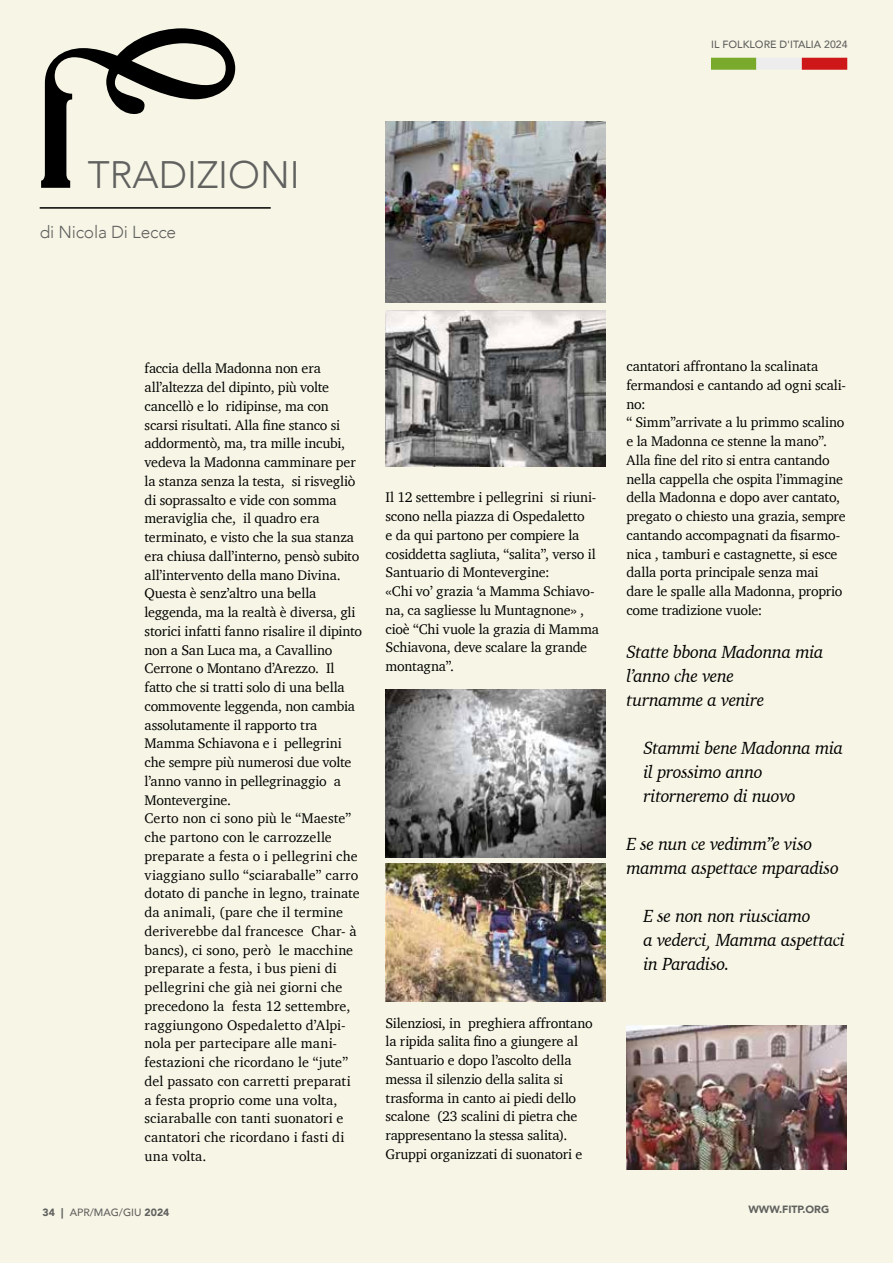
<style>
.page{position:relative;width:893px;height:1263px;background:#f7f6e6}
.page>*{position:absolute;margin:0;border:0;box-sizing:border-box;transform-origin:0 0}
.t1{font:300 38.25px "Avenir";color:#616160}
.t2{font:italic 18px/24px "Charter";letter-spacing:-.02em;color:#000}
.t3{font:300 17.4px "Avenir";letter-spacing:-.01em;color:#616160}
.t4{font:14.25px/18.8px "Charter";letter-spacing:-.01em;color:#000}
.t5{font:500 10.5px "Avenir";color:#616160}
.t6{font:900 10.5px "Avenir";color:#616160}
.s1{font-weight:900}
</style>
<div class="page">
<img style="left:386px;top:689px;width:219px;height:168px">
<img style="left:386px;top:310px;width:219px;height:157px">
<img style="left:386px;top:122px;width:219px;height:181px">
<img style="left:386px;top:863px;width:219px;height:138px">
<img style="left:626px;top:1026px;width:220px;height:143px">
<div style="left:711px;top:58px;width:45px;height:12px;background:#7aaa2c"></div>
<div style="left:756px;top:58px;width:46px;height:12px;background:#ededed"></div>
<div style="left:802px;top:58px;width:45px;height:12px;background:#cd1719"></div>
<svg style="left:41px;top:28px;width:194px;height:160px"></svg>
<hr style="left:40px;top:207px;width:231px;height:2px;background:#000">
<h1 class="t1" style="left:88px;top:152px;width:213px">TRADIZIONI</h1>
<p class="t3" style="left:40px;top:222px;width:138px">di Nicola Di Lecce</p>
<p class="t5" style="left:711px;top:35px;width:138px">IL FOLKLORE D'ITALIA 2024</p>
<p class="t4" style="left:145px;top:359px;width:219px">faccia della Madonna non era all’altezza del dipinto, più volte cancellò e lo ridipinse, ma con scarsi risultati. Alla fine stanco si addormentò, ma, tra mille incubi, vedeva la Madonna camminare per la stanza senza la testa, si risvegliò di soprassalto e vide con somma meraviglia che, il quadro era terminato, e visto che la sua stanza era chiusa dall’interno, pensò subito all’intervento della mano Divina.<br>Questa è senz’altro una bella leggenda, ma la realtà è diversa, gli storici infatti fanno risalire il dipinto non a San Luca ma, a Cavallino<br>Cerrone o Montano d’Arezzo. Il fatto che si tratti solo di una bella commovente leggenda, non cambia assolutamente il rapporto tra<br>Mamma Schiavona e i pellegrini che sempre più numerosi due volte l’anno vanno in pellegrinaggio a<br>Montevergine.<br>Certo non ci sono più le “Maeste” che partono con le carrozzelle preparate a festa o i pellegrini che viaggiano sullo “sciaraballe” carro dotato di panche in legno, trainate da animali, (pare che il termine deriverebbe dal francesce Char- à bancs), ci sono, però le macchine preparate a festa, i bus pieni di pellegrini che già nei giorni che precedono la festa 12 settembre, raggiungono Ospedaletto d’Alpi&shy;nola per partecipare alle mani&shy;festazioni che ricordano le “jute” del passato con carretti preparati<br>a festa proprio come una volta, sciaraballe con tanti suonatori e cantatori che ricordano i fasti di una volta.</p>
<p class="t5" style="left:43px;top:1203px;width:128px"><span class="s1">34 |</span> APR/MAG/GIU <span class="s1">2024</span></p>
<p class="t4" style="left:386px;top:488px;width:215px">Il 12 settembre i pellegrini si riuni&shy;scono nella piazza di Ospedaletto<br>e da qui partono per compiere la cosiddetta sagliuta, “salita”, verso il<br>Santuario di Montevergine:<br>«Chi vo’ grazia ‘a Mamma Schiavo&shy;na, ca sagliesse lu Muntagnone» , cioè “Chi vuole la grazia di Mamma<br>Schiavona, deve scalare la grande montagna”.</p>
<p class="t4" style="left:386px;top:1013px;width:209px">Silenziosi, in preghiera affrontano la ripida salita fino a giungere al Santuario e dopo l’ascolto della messa il silenzio della salita si trasforma in canto ai piedi dello scalone (23 scalini di pietra che rappresentano la stessa salita).<br>Gruppi organizzati di suonatori e</p>
<p class="t4" style="left:626px;top:357px;width:221px">cantatori affrontano la scalinata fermandosi e cantando ad ogni scali&shy;no:<br>“ Simm’’arrivate a lu primmo scalino e la Madonna ce stenne la mano”.<br>Alla fine del rito si entra cantando nella cappella che ospita l’immagine della Madonna e dopo aver cantato, pregato o chiesto una grazia, sempre cantando accompagnati da fisarmo&shy;nica , tamburi e castagnette, si esce dalla porta principale senza mai dare le spalle alla Madonna, proprio come tradizione vuole:</p>
<p class="t2" style="left:626px;top:639px;width:199px">Statte bbona Madonna mia l’anno che vene<br>turnamme a venire</p>
<p class="t2" style="left:643px;top:735px;width:201px">Stammi bene Madonna mia il prossimo anno ritorneremo di nuovo</p>
<p class="t2" style="left:626px;top:831px;width:214px">E se nun ce vedimm’’e viso mamma aspettace mparadiso</p>
<p class="t2" style="left:643px;top:903px;width:203px">E se non non riusciamo<br>a vederci, Mamma aspettaci in Paradiso.</p>
<p class="t6" style="left:748px;top:1200px;width:82px">WWW.FITP.ORG</p>
</div>
